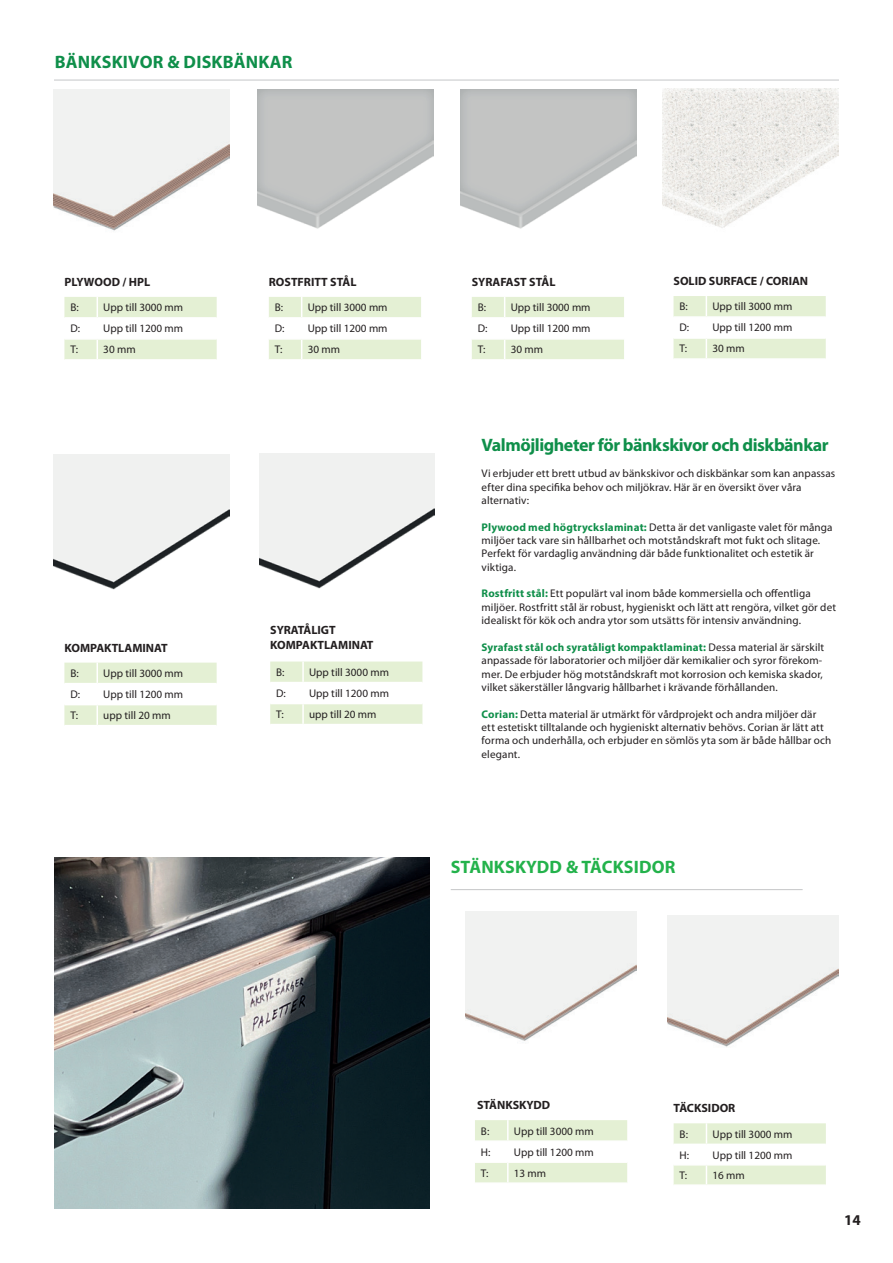
<style>
.page{position:relative;width:893px;height:1263px;background:#fff}
.page>*{position:absolute;margin:0;border:0;box-sizing:border-box;transform-origin:0 0}
.t1{font:700 18px "Myriad Pro";letter-spacing:-.025em;color:#0f8f4a}
.t2{font:700 18px "Myriad Pro";letter-spacing:.01em;color:#0f8f4a}
.t3{font:700 18px "Myriad Pro";letter-spacing:.01em;color:#23b24b}
.t4{font:700 15px "Myriad Pro";color:#231f20}
.t5{font:700 12px/14.4px "Myriad Pro";color:#231f20}
.t6{font:11.1px/13.4px "Myriad Pro";letter-spacing:.01em;color:#231f20}
.s1{font-weight:700;color:#0f8f4a}
</style>
<div class="page">
<img style="left:53px;top:89px;width:176px;height:142px">
<svg style="left:64px;top:297px;width:153px;height:62px"></svg>
<img style="left:258px;top:89px;width:176px;height:140px">
<svg style="left:269px;top:297px;width:152px;height:62px"></svg>
<img style="left:461px;top:89px;width:176px;height:140px">
<svg style="left:472px;top:297px;width:152px;height:62px"></svg>
<img style="left:662px;top:88px;width:176px;height:140px">
<svg style="left:673px;top:296px;width:153px;height:62px"></svg>
<hr style="left:54px;top:80px;width:785px;height:1px;background:#c5c6c8">
<img style="left:53px;top:455px;width:176px;height:135px">
<svg style="left:64px;top:663px;width:153px;height:62px"></svg>
<img style="left:667px;top:915px;width:171px;height:132px">
<svg style="left:674px;top:1123px;width:152px;height:61px"></svg>
<img style="left:465px;top:912px;width:171px;height:129px">
<svg style="left:475px;top:1120px;width:152px;height:62px"></svg>
<hr style="left:451px;top:889px;width:352px;height:1px;background:#c5c6c8">
<img style="left:259px;top:454px;width:176px;height:135px">
<svg style="left:270px;top:661px;width:152px;height:63px"></svg>
<hr style="left:302px;top:661px;width:2px;height:21px;background:#fff">
<hr style="left:270px;top:682px;width:33px;height:1px;background:#fff">
<hr style="left:303px;top:682px;width:119px;height:1px;background:#fff">
<hr style="left:302px;top:683px;width:2px;height:20px;background:#fff">
<hr style="left:270px;top:703px;width:33px;height:1px;background:#fff">
<hr style="left:303px;top:703px;width:119px;height:1px;background:#fff">
<hr style="left:302px;top:704px;width:2px;height:20px;background:#fff">
<img style="left:54px;top:858px;width:375px;height:351px">
<h1 class="t2" style="left:55px;top:50px;width:239px">BÄNKSKIVOR &amp; DISKBÄNKAR</h1>
<p class="t5" style="left:64px;top:274px;width:87px">PLYWOOD / HPL</p>
<p class="t6" style="left:70px;top:301px;width:10px">B:</p>
<p class="t6" style="left:103px;top:301px;width:81px">Upp till 3000 mm</p>
<p class="t6" style="left:70px;top:322px;width:11px">D:</p>
<p class="t6" style="left:103px;top:322px;width:81px">Upp till 1200 mm</p>
<p class="t6" style="left:70px;top:343px;width:9px">T:</p>
<p class="t6" style="left:103px;top:343px;width:34px">30 mm</p>
<p class="t5" style="left:64px;top:640px;width:105px">KOMPAKTLAMINAT</p>
<p class="t6" style="left:70px;top:666px;width:10px">B:</p>
<p class="t6" style="left:103px;top:666px;width:81px">Upp till 3000 mm</p>
<p class="t6" style="left:70px;top:687px;width:11px">D:</p>
<p class="t6" style="left:103px;top:687px;width:81px">Upp till 1200 mm</p>
<p class="t6" style="left:70px;top:708px;width:9px">T:</p>
<p class="t6" style="left:103px;top:708px;width:69px">upp till 20 mm</p>
<p class="t5" style="left:269px;top:274px;width:89px">ROSTFRITT STÅL</p>
<p class="t6" style="left:275px;top:301px;width:10px">B:</p>
<p class="t6" style="left:308px;top:301px;width:81px">Upp till 3000 mm</p>
<p class="t6" style="left:275px;top:322px;width:11px">D:</p>
<p class="t6" style="left:308px;top:322px;width:81px">Upp till 1200 mm</p>
<p class="t6" style="left:275px;top:343px;width:9px">T:</p>
<p class="t6" style="left:308px;top:343px;width:34px">30 mm</p>
<p class="t5" style="left:270px;top:622px;width:105px">SYRATÅLIGT<br>KOMPAKTLAMINAT</p>
<p class="t6" style="left:276px;top:665px;width:10px">B:</p>
<p class="t6" style="left:309px;top:665px;width:81px">Upp till 3000 mm</p>
<p class="t6" style="left:276px;top:686px;width:11px">D:</p>
<p class="t6" style="left:309px;top:686px;width:81px">Upp till 1200 mm</p>
<p class="t6" style="left:276px;top:707px;width:9px">T:</p>
<p class="t6" style="left:309px;top:707px;width:69px">upp till 20 mm</p>
<p class="t5" style="left:472px;top:274px;width:85px">SYRAFAST STÅL</p>
<p class="t6" style="left:478px;top:301px;width:10px">B:</p>
<p class="t6" style="left:511px;top:301px;width:81px">Upp till 3000 mm</p>
<p class="t6" style="left:478px;top:322px;width:11px">D:</p>
<p class="t6" style="left:511px;top:322px;width:81px">Upp till 1200 mm</p>
<p class="t6" style="left:478px;top:343px;width:9px">T:</p>
<p class="t6" style="left:511px;top:343px;width:34px">30 mm</p>
<p class="t5" style="left:673px;top:273px;width:136px">SOLID SURFACE / CORIAN</p>
<p class="t6" style="left:679px;top:300px;width:10px">B:</p>
<p class="t6" style="left:712px;top:300px;width:81px">Upp till 3000 mm</p>
<p class="t6" style="left:679px;top:321px;width:11px">D:</p>
<p class="t6" style="left:712px;top:321px;width:81px">Upp till 1200 mm</p>
<p class="t6" style="left:679px;top:342px;width:9px">T:</p>
<p class="t6" style="left:712px;top:342px;width:34px">30 mm</p>
<h1 class="t1" style="left:482px;top:433px;width:348px">Valmöjligheter för bänkskivor och diskbänkar</h1>
<p class="t6" style="left:482px;top:467px;width:355px">Vi erbjuder ett brett utbud av bänkskivor och diskbänkar som kan anpassas efter dina specifika behov och miljökrav. Här är en översikt över våra alternativ:</p>
<p class="t6" style="left:482px;top:520px;width:352px"><span class="s1">Plywood med högtryckslaminat:</span> Detta är det vanligaste valet för många miljöer tack vare sin hållbarhet och motståndskraft mot fukt och slitage.<br>Perfekt för vardaglig användning där både funktionalitet och estetik är viktiga.</p>
<p class="t6" style="left:482px;top:587px;width:356px"><span class="s1">Rostfritt stål:</span> Ett populärt val inom både kommersiella och offentliga miljöer. Rostfritt stål är robust, hygieniskt och lätt att rengöra, vilket gör det idealiskt för kök och andra ytor som utsätts för intensiv användning.</p>
<p class="t6" style="left:482px;top:640px;width:344px"><span class="s1">Syrafast stål och syratåligt kompaktlaminat:</span> Dessa material är särskilt anpassade för laboratorier och miljöer där kemikalier och syror förekom&shy;mer. De erbjuder hög motståndskraft mot korrosion och kemiska skador, vilket säkerställer långvarig hållbarhet i krävande förhållanden.</p>
<p class="t6" style="left:482px;top:707px;width:351px"><span class="s1">Corian:</span> Detta material är utmärkt för vårdprojekt och andra miljöer där ett estetiskt tilltalande och hygieniskt alternativ behövs. Corian är lätt att forma och underhålla, och erbjuder en sömlös yta som är både hållbar och elegant.</p>
<h1 class="t3" style="left:451px;top:855px;width:226px">STÄNKSKYDD &amp; TÄCKSIDOR</h1>
<p class="t5" style="left:477px;top:1097px;width:75px">STÄNKSKYDD</p>
<p class="t6" style="left:481px;top:1124px;width:10px">B:</p>
<p class="t6" style="left:514px;top:1124px;width:81px">Upp till 3000 mm</p>
<p class="t6" style="left:481px;top:1145px;width:11px">H:</p>
<p class="t6" style="left:514px;top:1145px;width:81px">Upp till 1200 mm</p>
<p class="t6" style="left:481px;top:1166px;width:9px">T:</p>
<p class="t6" style="left:514px;top:1166px;width:34px">13 mm</p>
<p class="t5" style="left:674px;top:1101px;width:63px">TÄCKSIDOR</p>
<p class="t6" style="left:680px;top:1127px;width:10px">B:</p>
<p class="t6" style="left:712px;top:1127px;width:81px">Upp till 3000 mm</p>
<p class="t6" style="left:680px;top:1148px;width:11px">H:</p>
<p class="t6" style="left:712px;top:1148px;width:81px">Upp till 1200 mm</p>
<p class="t6" style="left:680px;top:1168px;width:9px">T:</p>
<p class="t6" style="left:712px;top:1168px;width:34px">16 mm</p>
<h2 class="t4" style="left:844px;top:1210px;width:18px">14</h2>
</div>
